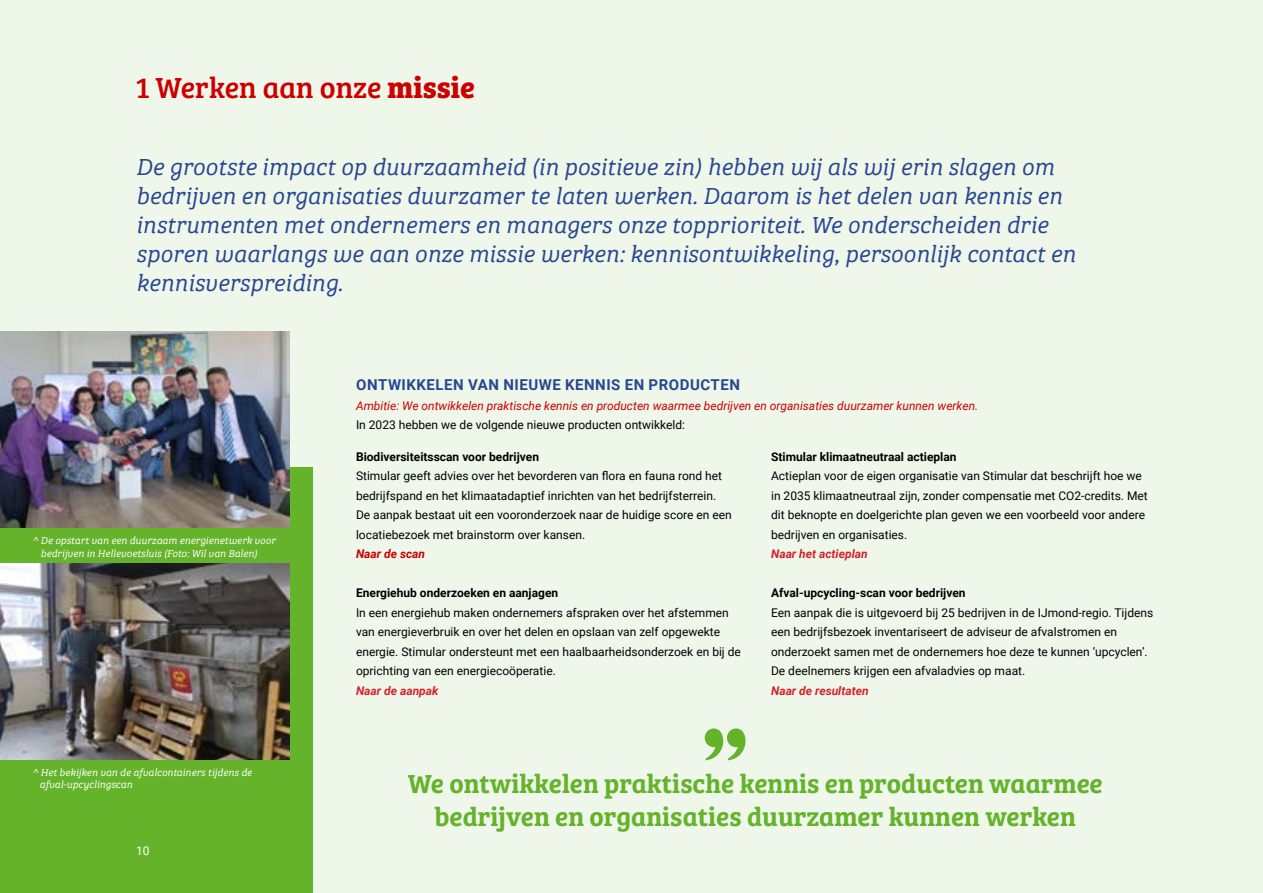
<style>
.page{position:relative;width:1263px;height:893px;background:#eff7ea}
.page>*{position:absolute;margin:0;border:0;box-sizing:border-box;transform-origin:0 0}
.t1{font:30px "Bree Serif";color:#c00}
.t2{font:27px/32.4px "Bree Serif Sb";color:#64b32b;text-align:center}
.t3{font:italic 24px/28.8px "Bree Serif Lt";color:#284692}
.t4{font:700 15px "Roboto";letter-spacing:.035em;color:#284692}
.t5{font:12px/19.5px "Roboto";color:#000}
.t6{font:700 12px "Roboto";color:#000}
.t7{font:italic 12px "Roboto";color:#c00}
.t8{font:italic 700 12px "Roboto";color:#d2232a}
.t9{font:italic 700 12px "Roboto";color:#c00}
.t10{font:12px "Roboto";color:#fff}
.t11{font:italic 10.5px/12.6px "Bree Serif Lt";color:#fff}
.s1{font-weight:700}
</style>
<div class="page">
<div style="left:0;top:468px;width:313px;height:425px;background:#64b32b"></div>
<img style="left:0;top:331px;width:290px;height:197px">
<img style="left:0;top:563px;width:290px;height:196px">
<svg style="left:705px;top:728px;width:40px;height:32px"></svg>
<h1 class="t1" style="left:136px;top:65px;width:340px">1 Werken aan onze <span class="s1">missie</span></h1>
<p class="t3" style="left:136px;top:151px;width:941px">De grootste impact op duurzaamheid (in positieve zin) hebben wij als wij erin slagen om bedrijven en organisaties duurzamer te laten werken. Daarom is het delen van kennis en instrumenten met ondernemers en managers onze topprioriteit. We onderscheiden drie sporen waarlangs we aan onze missie werken: kennisontwikkeling, persoonlijk contact en kennisverspreiding.</p>
<p class="t11" style="left:41px;top:533px;width:237px;text-indent:-8px">^ De opstart van een duurzaam energienetwerk voor bedrijven in Hellevoetsluis (Foto: Wil van Balen)</p>
<p class="t11" style="left:40px;top:765px;width:214px;text-indent:-7px">^ Het bekijken van de afvalcontainers tijdens de afval-upcyclingscan</p>
<p class="t10" style="left:136px;top:843px;width:15px">10</p>
<p class="t4" style="left:356px;top:375px;width:385px">ONTWIKKELEN VAN NIEUWE KENNIS EN PRODUCTEN</p>
<p class="t7" style="left:356px;top:397px;width:624px">Ambitie: We ontwikkelen praktische kennis en producten waarmee bedrijven en organisaties duurzamer kunnen werken.</p>
<p class="t5" style="left:356px;top:415px;width:331px">In 2023 hebben we de volgende nieuwe producten ontwikkeld:</p>
<p class="t6" style="left:356px;top:448px;width:185px">Biodiversiteitsscan voor bedrijven</p>
<p class="t5" style="left:356px;top:466px;width:377px">Stimular geeft advies over het bevorderen van flora en fauna rond het bedrijfspand en het klimaatadaptief inrichten van het bedrijfsterrein.<br>De aanpak bestaat uit een vooronderzoek naar de huidige score en een locatiebezoek met brainstorm over kansen.</p>
<p class="t9" style="left:356px;top:545px;width:71px">Naar de scan</p>
<p class="t6" style="left:356px;top:584px;width:204px">Energiehub onderzoeken en aanjagen</p>
<p class="t5" style="left:356px;top:602px;width:386px">In een energiehub maken ondernemers afspraken over het afstemmen van energieverbruik en over het delen en opslaan van zelf opgewekte energie. Stimular ondersteunt met een haalbaarheidsonderzoek en bij de oprichting van een energiecoöperatie.</p>
<p class="t8" style="left:356px;top:682px;width:84px">Naar de aanpak</p>
<p class="t6" style="left:771px;top:448px;width:187px">Stimular klimaatneutraal actieplan</p>
<p class="t5" style="left:771px;top:466px;width:378px">Actieplan voor de eigen organisatie van Stimular dat beschrijft hoe we in 2035 klimaatneutraal zijn, zonder compensatie met CO2-credits. Met dit beknopte en doelgerichte plan geven we een voorbeeld voor andere bedrijven en organisaties.</p>
<p class="t8" style="left:771px;top:545px;width:98px">Naar het actieplan</p>
<p class="t6" style="left:771px;top:584px;width:196px">Afval-upcycling-scan voor bedrijven</p>
<p class="t5" style="left:771px;top:602px;width:384px">Een aanpak die is uitgevoerd bij 25 bedrijven in de IJmond-regio. Tijdens een bedrijfsbezoek inventariseert de adviseur de afvalstromen en onderzoekt samen met de ondernemers hoe deze te kunnen ‘upcyclen’.<br>De deelnemers krijgen een afvaladvies op maat.</p>
<p class="t8" style="left:771px;top:682px;width:99px">Naar de resultaten</p>
<h2 class="t2" style="left:408px;top:766px;width:696px">We ontwikkelen praktische kennis en producten waarmee bedrijven en organisaties duurzamer kunnen werken</h2>
</div>
